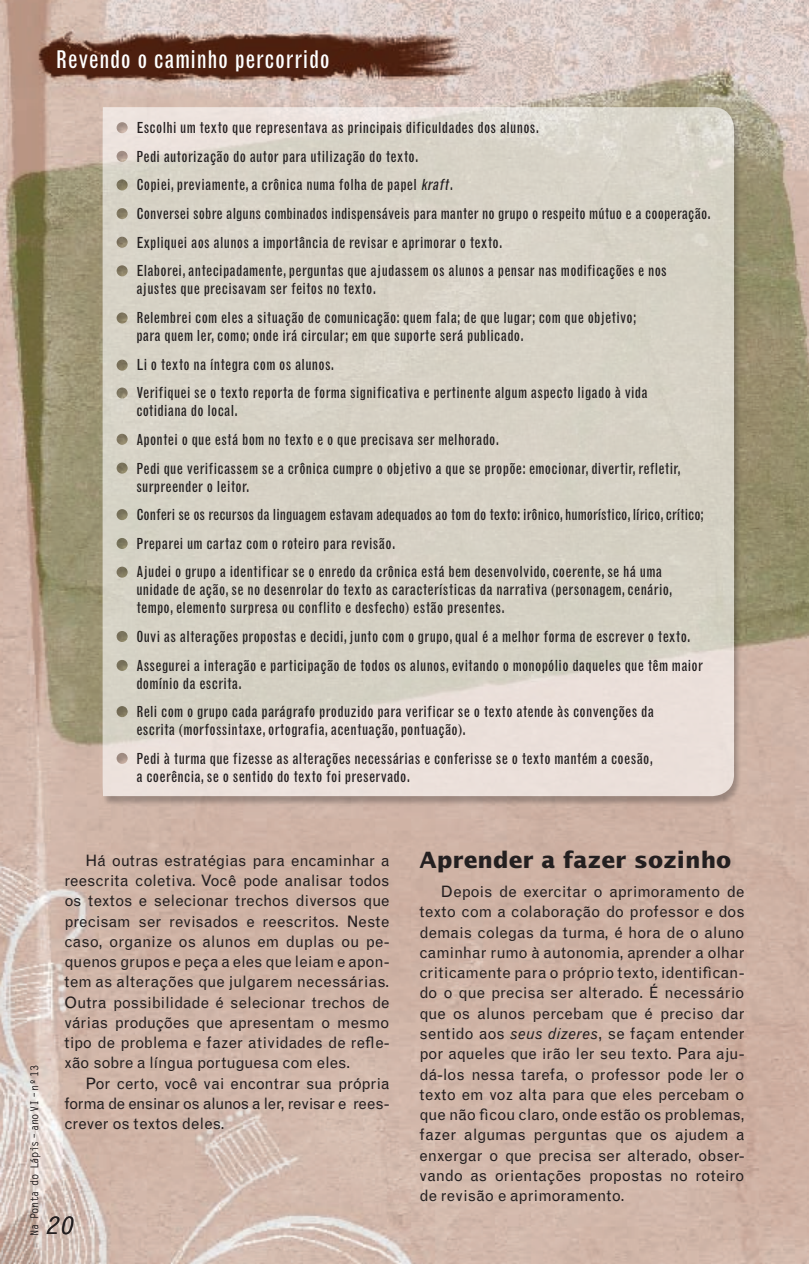
<style>
.page{position:relative;width:809px;height:1264px;background:#fff}
.page>*{position:absolute;margin:0;border:0;box-sizing:border-box;transform-origin:0 0}
.t1{font:condensed 24px "Grotesque MT Std";letter-spacing:.03em;color:#fff}
.t2{font:italic 700 24px "Letter Gothic Std";color:#231f20}
.t3{font:700 22.5px "Lucida Sans";color:#231f20}
.t4{font:15.75px/20.2px "Grotesque MT Std";color:#231f20;text-align:justify}
.t5{font:condensed 15px/28.7px "Grotesque MT Std";letter-spacing:.02em;color:#231f20}
.t6{font:10.5px "Letter Gothic Std";letter-spacing:-.06em;color:#231f20}
.s1{font-style:italic}
</style>
<div class="page">
<img style="left:0;top:0;width:809px;height:1264px">
<div style="left:101px;top:108px;width:643px;height:700px;background:#231f20;opacity:.5"></div>
<svg style="left:103px;top:107px;width:631px;height:689px;background:#d9d4c8"></svg>
<h1 class="t1" style="left:56px;top:45px;width:276px">Revendo o caminho percorrido</h1>
<p class="t5" style="left:136px;top:114px;width:576px">Escolhi um texto que representava as principais dificuldades dos alunos.<br>Pedi autorização do autor para utilização do texto.<br>Copiei, previamente, a crônica numa folha de papel <span class="s1">kraft</span>.<br>Conversei sobre alguns combinados indispensáveis para manter no grupo o respeito mútuo e a cooperação.<br>Expliquei aos alunos a importância de revisar e aprimorar o texto.<br>Elaborei, antecipadamente, perguntas que ajudassem os alunos a pensar nas modificações e nos</p>
<p class="t5" style="left:136px;top:275px;width:502px">ajustes que precisavam ser feitos no texto.<br>Relembrei com eles a situação de comunicação: quem fala; de que lugar; com que objetivo;</p>
<p class="t5" style="left:136px;top:321px;width:513px">para quem ler, como; onde irá circular; em que suporte será publicado.<br>Li o texto na íntegra com os alunos.<br>Verifiquei se o texto reporta de forma significativa e pertinente algum aspecto ligado à vida</p>
<p class="t5" style="left:136px;top:397px;width:546px">cotidiana do local.<br>Apontei o que está bom no texto e o que precisava ser melhorado.<br>Pedi que verificassem se a crônica cumpre o objetivo a que se propõe: emocionar, divertir, refletir,</p>
<p class="t5" style="left:136px;top:472px;width:569px">surpreender o leitor.<br>Conferi se os recursos da linguagem estavam adequados ao tom do texto: irônico, humorístico, lírico, crítico; Preparei um cartaz com o roteiro para revisão.<br>Ajudei o grupo a identificar se o enredo da crônica está bem desenvolvido, coerente, se há uma</p>
<p class="t5" style="left:136px;top:581px;width:538px;line-height:18px">unidade de ação, se no desenrolar do texto as características da narrativa (personagem, cenário, tempo, elemento surpresa ou conflito e desfecho) estão presentes.</p>
<p class="t5" style="left:136px;top:623px;width:568px">Ouvi as alterações propostas e decidi, junto com o grupo, qual é a melhor forma de escrever o texto.<br>Assegurei a interação e participação de todos os alunos, evitando o monopólio daqueles que têm maior</p>
<p class="t5" style="left:136px;top:669px;width:519px">domínio da escrita.<br>Reli com o grupo cada parágrafo produzido para verificar se o texto atende às convenções da</p>
<p class="t5" style="left:136px;top:716px;width:518px">escrita (morfossintaxe, ortografia, acentuação, pontuação).<br>Pedi à turma que fizesse as alterações necessárias e conferisse se o texto mantém a coesão,</p>
<p class="t5" style="left:136px;top:762px;width:275px">a coerência, se o sentido do texto foi preservado.</p>
<p class="t4" style="left:64px;top:850px;width:327px;text-indent:21px">Há outras estratégias para encaminhar a reescrita coletiva. Você pode analisar todos os textos e selecionar trechos diversos que precisam ser revisados e reescritos. Neste caso, organize os alunos em duplas ou pe&shy;quenos grupos e peça a eles que leiam e apon&shy;tem as alterações que julgarem necessárias.<br>Outra possibilidade é selecionar trechos de várias produções que apresentam o mesmo tipo de problema e fazer atividades de refle&shy;xão sobre a língua portuguesa com eles.</p>
<p class="t4" style="left:64px;top:1073px;width:327px;text-indent:21px">Por certo, você vai encontrar sua própria forma de ensinar os alunos a ler, revisar e rees&shy;crever os textos deles.</p>
<p class="t6" style="left:28px;top:1236px;width:172px;rotate:-90deg">Na Ponta do Lápis – ano VI – nº 13</p>
<h1 class="t2" style="left:45px;top:1210px;width:30px">20</h1>
<h2 class="t3" style="left:419px;top:847px;width:314px">Aprender a fazer sozinho</h2>
<p class="t4" style="left:419px;top:882px;width:327px;text-indent:21px">Depois de exercitar o aprimoramento de texto com a colaboração do professor e dos demais colegas da turma, é hora de o aluno caminhar rumo à autonomia, aprender a olhar criticamente para o próprio texto, identifican&shy;do o que precisa ser alterado. É necessário que os alunos percebam que é preciso dar sentido aos <span class="s1">seus dizeres</span>, se façam entender por aqueles que irão ler seu texto. Para aju&shy;dá-los nessa tarefa, o professor pode ler o texto em voz alta para que eles percebam o que não ficou claro, onde estão os problemas, fazer algumas perguntas que os ajudem a enxergar o que precisa ser alterado, obser&shy;vando as orientações propostas no roteiro de revisão e aprimoramento.</p>
</div>
